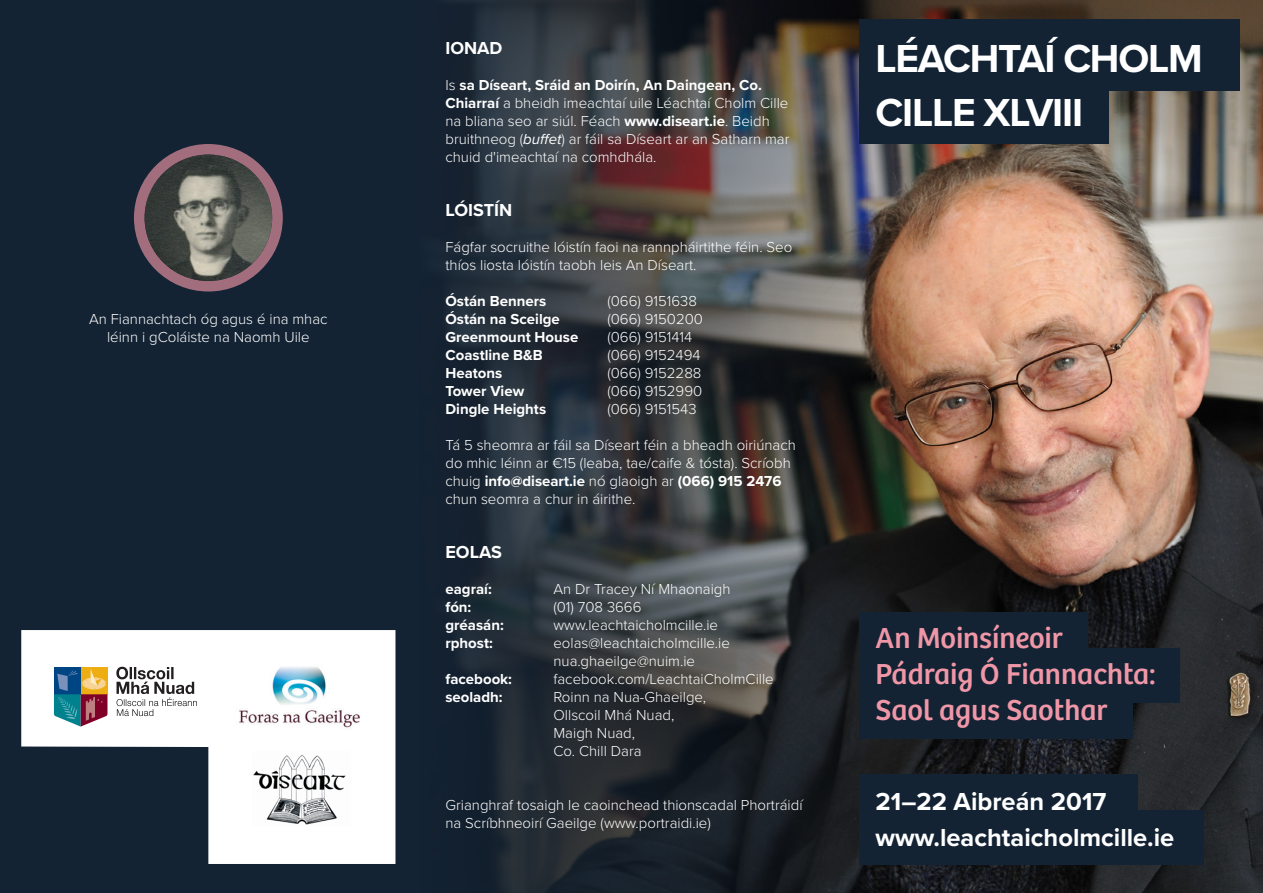
<style>
.page{position:relative;width:1263px;height:893px;background:#132334}
.page>*{position:absolute;margin:0;border:0;box-sizing:border-box;transform-origin:0 0}
.t1{font:700 40.5px/54px "Proxima Nova";letter-spacing:-.03em;color:#fff}
.t2{font:30px/36px "Bree";color:#f097a7}
.t3{font:700 25.5px/36px "Proxima Nova";color:#fff}
.t4{font:700 18px "Proxima Nova";color:#fff}
.t5{font:300 15px/18px "Proxima Nova";color:#fff}
.t6{font:700 15px "Proxima Nova";color:#fff}
.s1{font-weight:700}
.s2{font-weight:400;font-style:italic}
</style>
<div class="page">
<svg style="left:21px;top:630px;width:374px;height:234px;fill:#fff"></svg>
<img style="left:235px;top:664px;width:125px;height:66px">
<div style="left:54px;top:667px;width:27px;height:27px;background:#004583"></div>
<div style="left:81px;top:667px;width:26px;height:27px;background:#eead13"></div>
<svg style="left:54px;top:669px;width:53px;height:58px"></svg>
<svg style="left:116px;top:667px;width:81px;height:49px;background:#c8c7c7"></svg>
<img style="left:867px;top:0;width:396px;height:893px">
<svg style="left:449px;top:0;width:418px;height:893px"></svg>
<div style="left:134px;top:144px;width:149px;height:147px;background:#a26e7e;border-radius:50%"></div>
<img style="left:145px;top:155px;width:127px;height:126px">
<div style="left:859px;top:82px;width:250px;height:62px;background:#132334"></div>
<div style="left:859px;top:19px;width:380px;height:71px;background:#132334"></div>
<div style="left:859px;top:612px;width:229px;height:48px;background:#132334"></div>
<div style="left:859px;top:648px;width:320px;height:54px;background:#132334"></div>
<div style="left:859px;top:810px;width:345px;height:54px;background:#132334"></div>
<div style="left:859px;top:774px;width:278px;height:66px;background:#132334"></div>
<div style="left:859px;top:684px;width:273px;height:54px;background:#132334"></div>
<img style="left:252px;top:752px;width:99px;height:73px">
<p class="t5" style="left:89px;top:309px;width:240px;text-align:center">An Fiannachtach óg agus é ina mhac léinn i gColáiste na Naomh Uile</p>
<p class="t4" style="left:445px;top:35px;width:59px">IONAD</p>
<p class="t5" style="left:445px;top:75px;width:346px">Is <span class="s1">sa Díseart, Sráid an Doirín, An Daingean, Co.<br>Chiarraí</span> a bheidh imeachtaí uile Léachtaí Cholm Cille na bliana seo ar siúl. Féach <span class="s1">www.diseart.ie</span>. Beidh bruithneog (<span class="s2">buffet</span>) ar fáil sa Díseart ar an Satharn mar chuid d'imeachtaí na comhdhála.</p>
<p class="t4" style="left:445px;top:197px;width:68px">LÓISTÍN</p>
<p class="t5" style="left:445px;top:237px;width:348px">Fágfar socruithe lóistín faoi na rannpháirtithe féin. Seo thíos liosta lóistín taobh leis An Díseart.</p>
<p class="t6" style="left:445px;top:290px;width:102px">Óstán Benners</p>
<p class="t5" style="left:607px;top:291px;width:91px">(066) 9151638</p>
<p class="t6" style="left:445px;top:308px;width:116px">Óstán na Sceilge</p>
<p class="t5" style="left:607px;top:309px;width:97px">(066) 9150200</p>
<p class="t6" style="left:445px;top:326px;width:134px">Greenmount House</p>
<p class="t5" style="left:607px;top:327px;width:86px">(066) 9151414</p>
<p class="t6" style="left:445px;top:344px;width:99px">Coastline B&amp;B</p>
<p class="t5" style="left:607px;top:345px;width:95px">(066) 9152494</p>
<p class="t6" style="left:445px;top:362px;width:58px">Heatons</p>
<p class="t5" style="left:607px;top:363px;width:96px">(066) 9152288</p>
<p class="t6" style="left:445px;top:380px;width:80px">Tower View</p>
<p class="t5" style="left:607px;top:381px;width:96px">(066) 9152990</p>
<p class="t6" style="left:445px;top:398px;width:102px">Dingle Heights</p>
<p class="t5" style="left:607px;top:399px;width:91px">(066) 9151543</p>
<p class="t5" style="left:445px;top:435px;width:352px">Tá 5 sheomra ar fáil sa Díseart féin a bheadh oiriúnach do mhic léinn ar €15 (leaba, tae/caife &amp; tósta). Scríobh chuig <span class="s1">info@diseart.ie</span> nó glaoigh ar <span class="s1">(066) 915 2476 </span>chun seomra a chur in áirithe.</p>
<p class="t4" style="left:445px;top:539px;width:58px">EOLAS</p>
<p class="t6" style="left:445px;top:578px;width:48px">eagraí:</p>
<p class="t5" style="left:553px;top:579px;width:179px">An Dr Tracey Ní Mhaonaigh</p>
<p class="t6" style="left:445px;top:596px;width:27px">fón:</p>
<p class="t5" style="left:553px;top:597px;width:89px">(01) 708 3666</p>
<p class="t6" style="left:445px;top:614px;width:60px">gréasán:</p>
<p class="t5" style="left:553px;top:615px;width:166px">www.leachtaicholmcille.ie</p>
<p class="t6" style="left:445px;top:632px;width:49px">rphost:</p>
<p class="t5" style="left:553px;top:633px;width:178px">eolas@leachtaicholmcille.ie nua.ghaeilge@nuim.ie</p>
<p class="t6" style="left:445px;top:668px;width:68px">facebook:</p>
<p class="t5" style="left:553px;top:669px;width:222px">facebook.com/LeachtaiCholmCille</p>
<p class="t6" style="left:445px;top:686px;width:59px">seoladh:</p>
<p class="t5" style="left:553px;top:687px;width:154px">Roinn na Nua-Ghaeilge,<br>Ollscoil Mhá Nuad,<br>Maigh Nuad,<br>Co. Chill Dara</p>
<p class="t5" style="left:445px;top:795px;width:359px">Grianghraf tosaigh le caoinchead thionscadal Phortráidí na Scríbhneoirí Gaeilge (www.portraidi.ie)</p>
<h1 class="t1" style="left:875px;top:31px;width:329px">LÉACHTAÍ CHOLM<br>CILLE XLVIII</h1>
<h2 class="t2" style="left:875px;top:620px;width:282px">An Moinsíneoir<br>Pádraig Ó Fiannachta:<br>Saol agus Saothar</h2>
<h3 class="t3" style="left:875px;top:783px;width:300px">21–22 Aibreán 2017 www.leachtaicholmcille.ie</h3>
</div>
